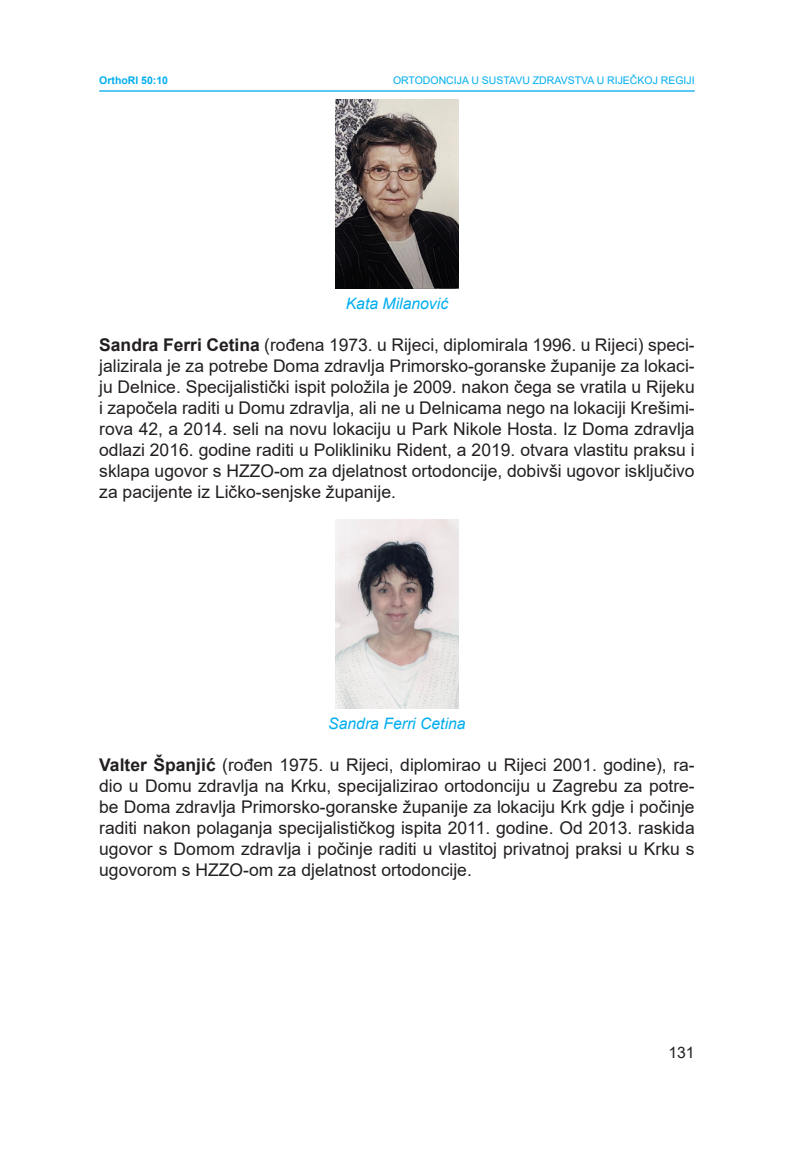
<style>
.page{position:relative;width:794px;height:1166px;background:#fff}
.page>*{position:absolute;margin:0;border:0;box-sizing:border-box;transform-origin:0 0}
.Tekući_tekst_UNIRI{font:17.5px/21px "Arial";color:#231f20;text-align:justify}
.Nazivi_slika_i_tablica{font:italic 15.75px "Arial";color:#00aeef}
.t1{font:15.75px "Arial";color:#231f20}
.t2{font:10.5px "Arial";color:#00aeef}
.t3{font:700 10.5px "Arial";color:#00aeef}
.s1{font-weight:700}
</style>
<div class="page">
<hr style="left:99px;top:90px;width:595px;height:2px;background:#00aeef">
<img style="left:335px;top:99px;width:124px;height:189px">
<img style="left:336px;top:519px;width:122px;height:189px">
<p class="t3" style="left:99px;top:73px;width:70px">OrthoRI 50:10</p>
<p class="t2" style="left:393px;top:74px;width:303px">ORTODONCIJA U SUSTAVU ZDRAVSTVA U RIJEČKOJ REGIJI</p>
<p class="Nazivi_slika_i_tablica" style="left:346px;top:293px;width:104px">Kata Milanović</p>
<p class="Tekući_tekst_UNIRI" style="left:99px;top:334px;width:597px"><span class="s1">Sandra Ferri Cetina</span> (rođena 1973. u Rijeci, diplomirala 1996. u Rijeci) speci&shy;jalizirala je za potrebe Doma zdravlja Primorsko-goranske županije za lokaci&shy;ju Delnice. Specijalistički ispit položila je 2009. nakon čega se vratila u Rijeku i započela raditi u Domu zdravlja, ali ne u Delnicama nego na lokaciji Krešimi&shy;rova 42, a 2014. seli na novu lokaciju u Park Nikole Hosta. Iz Doma zdravlja odlazi 2016. godine raditi u Polikliniku Rident, a 2019. otvara vlastitu praksu i sklapa ugovor s HZZO-om za djelatnost ortodoncije, dobivši ugovor isključivo za pacijente iz Ličko-senjske županije.</p>
<p class="Nazivi_slika_i_tablica" style="left:328px;top:713px;width:139px">Sandra Ferri Cetina</p>
<p class="Tekući_tekst_UNIRI" style="left:99px;top:754px;width:597px"><span class="s1">Valter Španjić</span> (rođen 1975. u Rijeci, diplomirao u Rijeci 2001. godine), ra&shy;dio u Domu zdravlja na Krku, specijalizirao ortodonciju u Zagrebu za potre&shy;be Doma zdravlja Primorsko-goranske županije za lokaciju Krk gdje i počinje raditi nakon polaganja specijalističkog ispita 2011. godine. Od 2013. raskida ugovor s Domom zdravlja i počinje raditi u vlastitoj privatnoj praksi u Krku s ugovorom s HZZO-om za djelatnost ortodoncije.</p>
<p class="t1" style="left:668px;top:1041px;width:28px">131</p>
</div>
